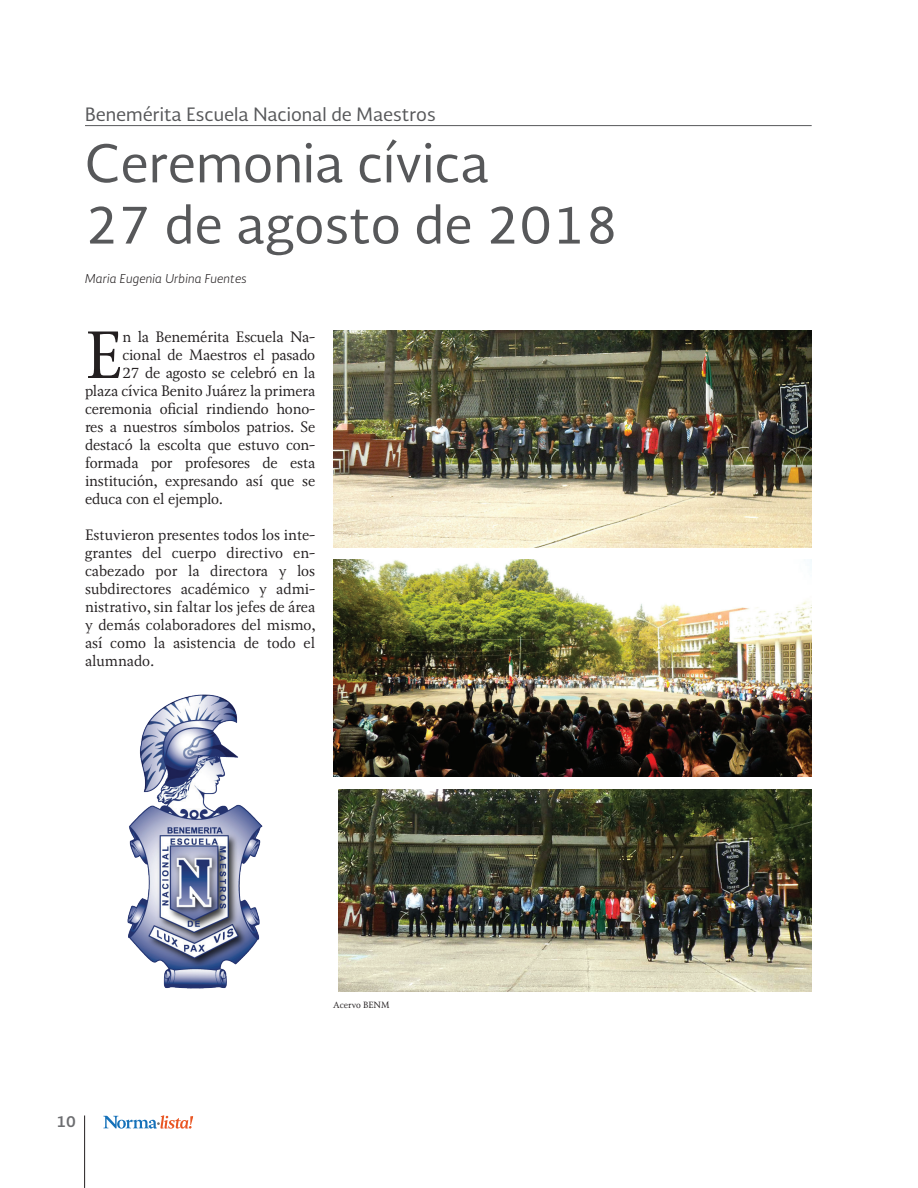
<style>
.page{position:relative;width:918px;height:1188px;background:#fff}
.page>*{position:absolute;margin:0;border:0;box-sizing:border-box;transform-origin:0 0}
.t1{font:66.45px "Soberana Texto";color:#231f20}
.t2{font:51px/61.2px "Soberana Sans";color:#57585a}
.t3{font:18px "Soberana Sans";color:#57585a}
.t4{font:15px/18px "Soberana Texto";letter-spacing:-.01em;color:#231f20;text-align:justify}
.t5{font:700 15px "Soberana Sans";color:#6c6d70}
.t6{font:italic 300 12px "Soberana Sans";color:#231f20}
.t7{font:9px "Soberana Texto";color:#231f20}
</style>
<div class="page">
<hr style="left:84px;top:1116px;width:1px;height:72px;background:#231f20">
<svg style="left:103px;top:1115px;width:90px;height:14px"></svg>
<hr style="left:85px;top:125px;width:727px;height:1px;background:#57585a">
<img style="left:333px;top:331px;width:479px;height:216px">
<img style="left:333px;top:560px;width:479px;height:217px">
<img style="left:339px;top:790px;width:473px;height:202px">
<img style="left:127px;top:694px;width:136px;height:295px">
<p class="t3" style="left:85px;top:103px;width:352px">Benemérita Escuela Nacional de Maestros</p>
<h2 class="t2" style="left:85px;top:131px;width:535px">Ceremonia cívica<br>27 de agosto de 2018</h2>
<p class="t6" style="left:85px;top:271px;width:163px">Maria Eugenia Urbina Fuentes</p>
<h1 class="t1" style="left:85px;top:314px;width:39px">E</h1>
<p class="t4" style="left:122px;top:328px;width:194px">n la Benemérita Escuela Na-</p>
<p class="t4" style="left:122px;top:346px;width:194px">cional de Maestros el pasado</p>
<p class="t4" style="left:122px;top:364px;width:194px">27 de agosto se celebró en la</p>
<p class="t4" style="left:85px;top:382px;width:232px">plaza cívica Benito Juárez la primera</p>
<p class="t4" style="left:85px;top:400px;width:232px">ceremonia oficial rindiendo hono-</p>
<p class="t4" style="left:85px;top:418px;width:232px">res a nuestros símbolos patrios. Se</p>
<p class="t4" style="left:85px;top:436px;width:232px">destacó la escolta que estuvo con-</p>
<p class="t4" style="left:85px;top:454px;width:232px">formada por profesores de esta</p>
<p class="t4" style="left:85px;top:472px;width:232px">institución, expresando así que se</p>
<p class="t4" style="left:85px;top:490px;width:140px">educa con el ejemplo.</p>
<p class="t4" style="left:85px;top:526px;width:232px">Estuvieron presentes todos los inte&shy;grantes del cuerpo directivo en&shy;cabezado por la directora y los subdirectores académico y admi&shy;nistrativo, sin faltar los jefes de área y demás colaboradores del mismo, así como la asistencia de todo el alumnado.</p>
<p class="t5" style="left:57px;top:1111px;width:21px">10</p>
<p class="t7" style="left:333px;top:999px;width:58px">Acervo BENM</p>
</div>
